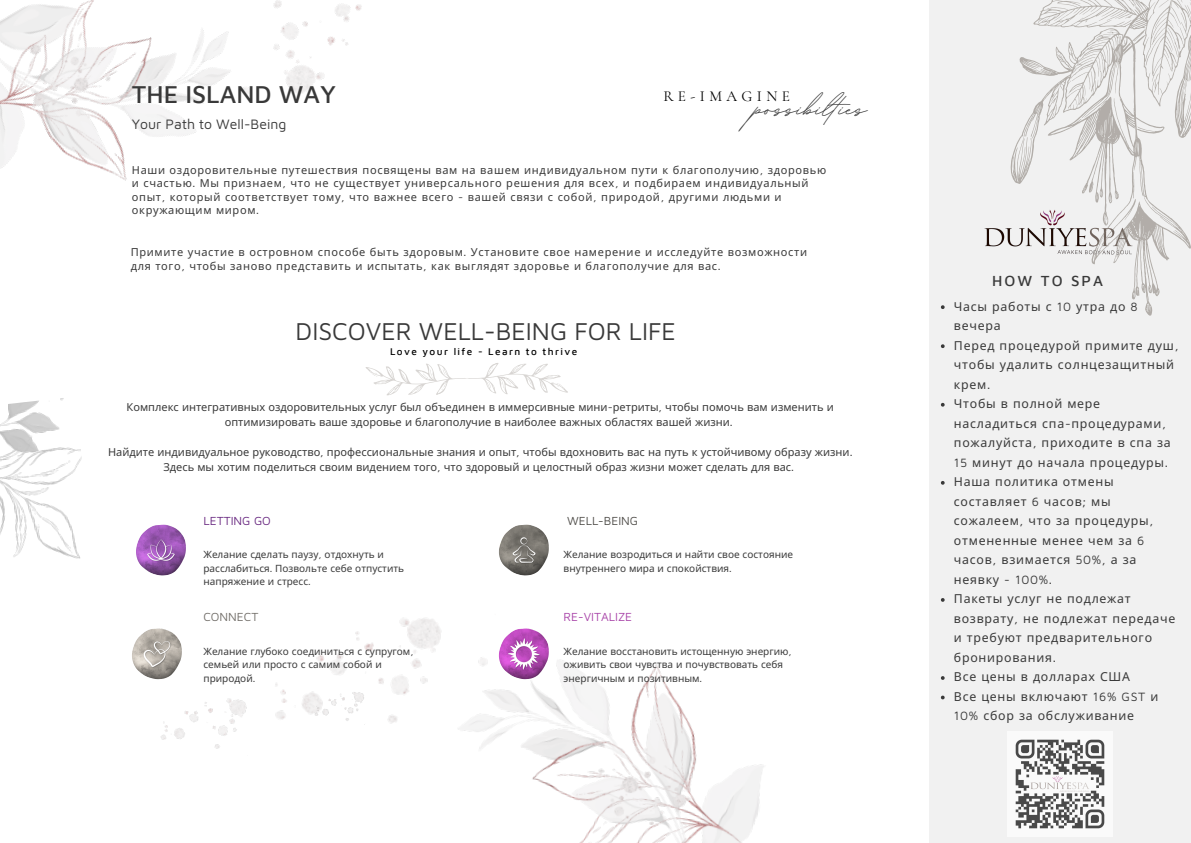
<style>
.page{position:relative;width:1191px;height:843px;background:#fff}
.page>*{position:absolute;margin:0;border:0;box-sizing:border-box;transform-origin:0 0}
.t1{font:700 42.7px "BD Script";color:#393939}
.t2{font:25px "Maven Pro";color:#393939}
.t3{font:500 25px "Maven Pro";color:#393939}
.t4{font:15.2px "Cormorant Garamond";letter-spacing:.29em;color:#000}
.t5{font:500 15px "Maven Pro";letter-spacing:.14em;color:#393939}
.t6{font:14px "Maven Pro";color:#393939}
.t7{font:12.3px/19.5px "Noto Sans";letter-spacing:.06em;color:#393939}
.t8{font:12px "Maven Pro";color:#a843a8}
.t9{font:12px "Maven Pro";color:#4f4d49}
.t10{font:12px "Maven Pro";color:#692981}
.t11{font:12px "Maven Pro";color:#716d68}
.t12{font:11px/13.5px "Noto Sans";letter-spacing:.06em;color:#393939}
.t13{font:11px/15px "Noto Sans";color:#393939;text-align:center}
.t14{font:10px/13.5px "Noto Sans";color:#393939}
.t15{font:500 10px "Maven Pro";letter-spacing:.14em;color:#000}
.s1{font-family:"Maven Pro"}
</style>
<div class="page">
<img style="left:136px;top:524px;width:50px;height:51px">
<img style="left:132px;top:628px;width:50px;height:48px">
<img style="left:499px;top:524px;width:49px;height:51px">
<div style="left:929px;top:0;width:261px;height:842px;background:#f1f1f1"></div>
<img style="left:275px;top:618px;width:489px;height:224px">
<svg style="left:940px;top:305px;width:4px;height:4px"></svg>
<svg style="left:940px;top:344px;width:4px;height:4px"></svg>
<svg style="left:940px;top:695px;width:4px;height:4px"></svg>
<img style="left:984px;top:228px;width:6px;height:19px">
<svg style="left:990px;top:0;width:200px;height:316px"></svg>
<img style="left:0;top:0;width:362px;height:181px">
<svg style="left:365px;top:363px;width:203px;height:33px"></svg>
<img style="left:145px;top:675px;width:102px;height:74px">
<img style="left:306px;top:679px;width:67px;height:76px">
<img style="left:0;top:398px;width:82px;height:161px">
<img style="left:1015px;top:739px;width:90px;height:90px">
<h2 class="t3" style="left:132px;top:79px;width:205px">THE ISLAND WAY</h2>
<p class="t6" style="left:132px;top:115px;width:156px">Your Path to Well-Being</p>
<h3 class="t4" style="left:663px;top:86px;width:128px">RE-IMAGINE</h3>
<h1 class="t1" style="left:754px;top:81px;width:114px">possibilties</h1>
<p class="t12" style="left:132px;top:162px;width:695px">Наши оздоровительные путешествия посвящены вам на вашем индивидуальном пути к благополучию<span class="s1">,</span> здоровью и счастью<span class="s1">.</span> Мы признаем<span class="s1">,</span> что не существует универсального решения для всех<span class="s1">,</span> и подбираем индивидуальный опыт<span class="s1">,</span> который соответствует тому<span class="s1">,</span> что важнее всего <span class="s1">-</span> вашей связи с собой<span class="s1">,</span> природой<span class="s1">,</span> другими людьми и окружающим миром<span class="s1">.</span></p>
<p class="t12" style="left:131px;top:245px;width:678px">Примите участие в островном способе быть здоровым<span class="s1">.</span> Установите свое намерение и исследуйте возможности для того<span class="s1">,</span> чтобы заново представить и испытать<span class="s1">,</span> как выглядят здоровье и благополучие для вас<span class="s1">.</span></p>
<h2 class="t2" style="left:295px;top:316px;width:382px">DISCOVER WELL-BEING FOR LIFE</h2>
<p class="t15" style="left:390px;top:345px;width:189px">Love your life - Learn to thrive</p>
<p class="t13" style="left:127px;top:399px;width:708px">Комплекс интегративных оздоровительных услуг был объединен в иммерсивные мини<span class="s1">-</span>ретриты<span class="s1">,</span> чтобы помочь вам изменить и оптимизировать ваше здоровье и благополучие в наиболее важных областях вашей жизни<span class="s1">.</span></p>
<p class="t13" style="left:108px;top:444px;width:746px">Найдите индивидуальное руководство<span class="s1">,</span> профессиональные знания и опыт<span class="s1">,</span> чтобы вдохновить вас на путь к устойчивому образу жизни<span class="s1">.<br></span>Здесь мы хотим поделиться своим видением того<span class="s1">,</span> что здоровый и целостный образ жизни может сделать для вас<span class="s1">.</span></p>
<p class="t10" style="left:203px;top:513px;width:69px">LETTING GO</p>
<p class="t14" style="left:203px;top:547px;width:202px">Желание сделать паузу<span class="s1">,</span> отдохнуть и расслабиться<span class="s1">.</span> Позвольте себе отпустить напряжение и стресс<span class="s1">.</span></p>
<p class="t11" style="left:203px;top:609px;width:56px">CONNECT</p>
<p class="t14" style="left:203px;top:643px;width:211px">Желание глубоко соединиться с супругом<span class="s1">, </span>семьей или просто с самим собой и природой<span class="s1">.</span></p>
<p class="t9" style="left:567px;top:513px;width:73px">WELL-BEING</p>
<p class="t14" style="left:563px;top:547px;width:231px">Желание возродиться и найти свое состояние внутреннего мира и спокойствия<span class="s1">.</span></p>
<p class="t8" style="left:563px;top:609px;width:70px">RE-VITALIZE</p>
<p class="t14" style="left:563px;top:643px;width:230px">Желание восстановить истощенную энергию<span class="s1">, </span>оживить свои чувства и почувствовать себя энергичным и позитивным<span class="s1">.</span></p>
<h3 class="t5" style="left:992px;top:271px;width:113px">HOW TO SPA</h3>
<p class="t7" style="left:953px;top:296px;width:226px">Часы работы с <span class="s1">10</span> утра до <span class="s1">8 </span>вечера<br>Перед процедурой примите душ<span class="s1">, </span>чтобы удалить солнцезащитный крем<span class="s1">.<br></span>Чтобы в полной мере насладиться спа<span class="s1">-</span>процедурами<span class="s1">, </span>пожалуйста<span class="s1">,</span> приходите в спа за<br><span class="s1">15</span> минут до начала процедуры<span class="s1">.<br></span>Наша политика отмены составляет <span class="s1">6</span> часов<span class="s1">;</span> мы сожалеем<span class="s1">,</span> что за процедуры<span class="s1">, </span>отмененные менее чем за <span class="s1">6 </span>часов<span class="s1">,</span> взимается <span class="s1">50%,</span> а за неявку <span class="s1">- 100%.<br></span>Пакеты услуг не подлежат возврату<span class="s1">,</span> не подлежат передаче и требуют предварительного бронирования<span class="s1">.<br></span>Все цены в долларах США<br>Все цены включают <span class="s1">16% GST</span> и<br><span class="s1">10%</span> сбор за обслуживание</p>
</div>
